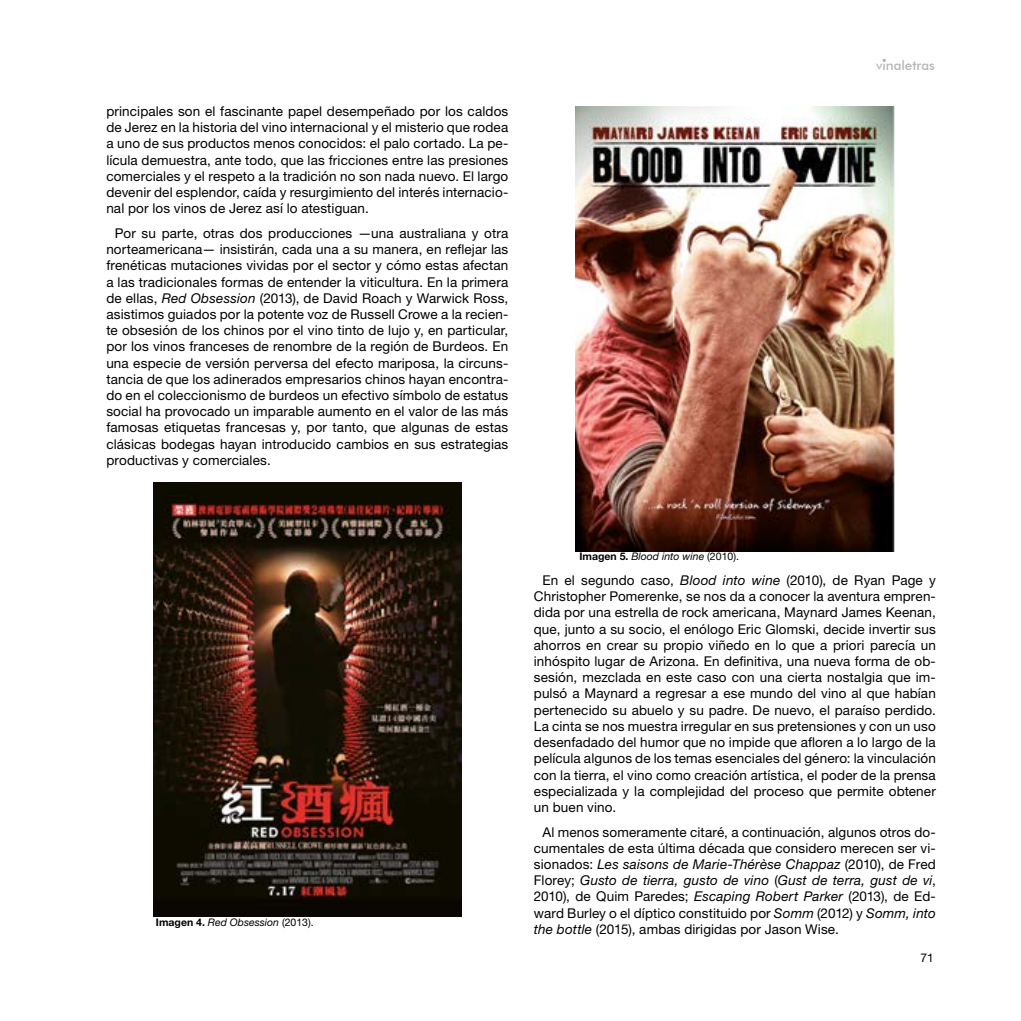
<style>
.page{position:relative;width:1021px;height:1021px;background:#fff}
.page>*{position:absolute;margin:0;border:0;box-sizing:border-box;transform-origin:0 0}
.CUERPO{font:13.5px/16.2px "Helvetica Neue LT Std";letter-spacing:.01em;color:#000;text-align:justify}
.t1{font:500 13.35px "Futura BT";color:#b7b6b6}
.t2{font:12px "Helvetica Neue LT Std";color:#000}
.PIE_DE_FOTO{font:italic 10.5px "Helvetica Neue LT Std";color:#000}
.s1{font-style:italic}
.s2{font-weight:700;font-style:normal}
.s3{font-style:normal}
</style>
<div class="page">
<img style="left:153px;top:483px;width:308px;height:433px">
<img style="left:575px;top:106px;width:319px;height:445px">
<p class="CUERPO" style="left:106px;top:103px;width:403px">principales son el fascinante papel desempeñado por los caldos de Jerez en la historia del vino internacional y el misterio que rodea a uno de sus productos menos conocidos: el palo cortado. La pe&shy;lícula demuestra, ante todo, que las fricciones entre las presiones comerciales y el respeto a la tradición no son nada nuevo. El largo devenir del esplendor, caída y resurgimiento del interés internacio&shy;nal por los vinos de Jerez así lo atestiguan.</p>
<p class="CUERPO" style="left:106px;top:225px;width:403px;text-indent:9px">Por su parte, otras dos producciones —una australiana y otra norteamericana— insistirán, cada una a su manera, en reflejar las frenéticas mutaciones vividas por el sector y cómo estas afectan a las tradicionales formas de entender la viticultura. En la primera de ellas, <span class="s1">Red Obsession</span> (2013), de David Roach y Warwick Ross, asistimos guiados por la potente voz de Russell Crowe a la recien&shy;te obsesión de los chinos por el vino tinto de lujo y, en particular, por los vinos franceses de renombre de la región de Burdeos. En una especie de versión perversa del efecto mariposa, la circuns&shy;tancia de que los adinerados empresarios chinos hayan encontra&shy;do en el coleccionismo de burdeos un efectivo símbolo de estatus social ha provocado un imparable aumento en el valor de las más famosas etiquetas francesas y, por tanto, que algunas de estas clásicas bodegas hayan introducido cambios en sus estrategias productivas y comerciales.</p>
<p class="t1" style="left:876px;top:57px;width:60px">vinaletras</p>
<p class="PIE_DE_FOTO" style="left:156px;top:915px;width:159px"><span class="s2">Imagen 4.</span> Red Obsession <span class="s3">(2013).</span></p>
<p class="PIE_DE_FOTO" style="left:579px;top:550px;width:161px"><span class="s2">Imagen 5.</span> Blood into wine <span class="s3">(2010).</span></p>
<p class="CUERPO" style="left:534px;top:572px;width:403px;text-indent:9px">En el segundo caso, <span class="s1">Blood into wine</span> (2010), de Ryan Page y Christopher Pomerenke, se nos da a conocer la aventura empren&shy;dida por una estrella de rock americana, Maynard James Keenan, que, junto a su socio, el enólogo Eric Glomski, decide invertir sus ahorros en crear su propio viñedo en lo que a priori parecía un inhóspito lugar de Arizona. En definitiva, una nueva forma de ob&shy;sesión, mezclada en este caso con una cierta nostalgia que im&shy;pulsó a Maynard a regresar a ese mundo del vino al que habían pertenecido su abuelo y su padre. De nuevo, el paraíso perdido.<br>La cinta se nos muestra irregular en sus pretensiones y con un uso desenfadado del humor que no impide que afloren a lo largo de la película algunos de los temas esenciales del género: la vinculación con la tierra, el vino como creación artística, el poder de la prensa especializada y la complejidad del proceso que permite obtener un buen vino.</p>
<p class="CUERPO" style="left:534px;top:823px;width:403px;text-indent:9px">Al menos someramente citaré, a continuación, algunos otros do&shy;cumentales de esta última década que considero merecen ser vi&shy;sionados: <span class="s1">Les saisons de Marie-Thérèse Chappaz</span> (2010), de Fred Florey; <span class="s1">Gusto de tierra, gusto de vino</span> (<span class="s1">Gust de terra, gust de vi</span>, 2010), de Quim Paredes; <span class="s1">Escaping Robert Parker</span> (2013), de Ed&shy;ward Burley o el díptico constituido por <span class="s1">Somm</span> (2012) y <span class="s1">Somm, into the bottle</span> (2015), ambas dirigidas por Jason Wise.</p>
<p class="t2" style="left:920px;top:950px;width:15px">71</p>
</div>
